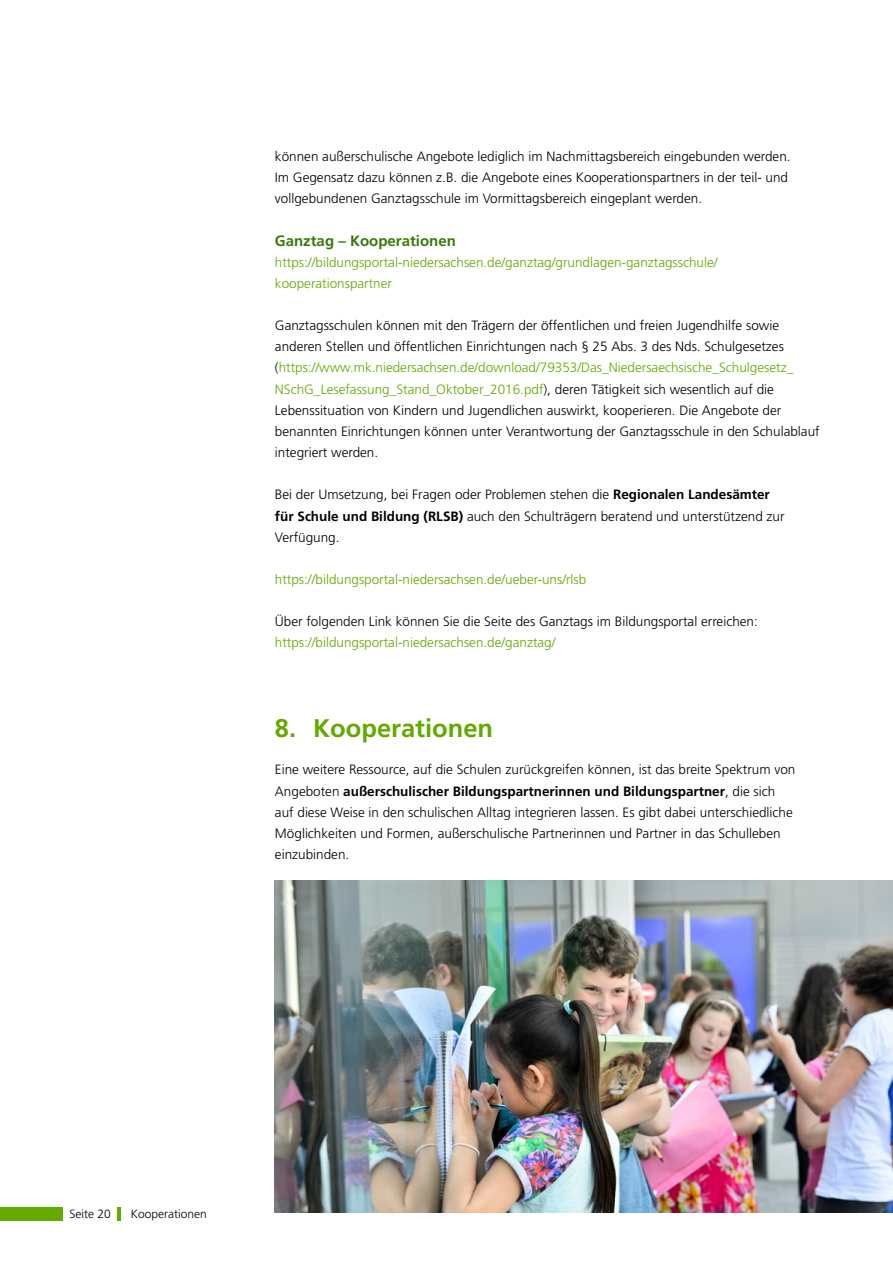
<style>
.page{position:relative;width:893px;height:1263px;background:#fff}
.page>*{position:absolute;margin:0;border:0;box-sizing:border-box;transform-origin:0 0}
.t1{font:700 25.5px "Frutiger LT Std";color:#63a900}
.t2{font:700 15px "Frutiger LT Std";color:#37790c}
.t3{font:300 13.5px/21.1px "Frutiger LT Std";color:#000}
.t4{font:300 13.5px/21.1px "Frutiger LT Std";color:#63a900}
.t5{font:300 12px "Frutiger LT Std";color:#000}
.s1{color:#63a900}
.s2{font-weight:700}
</style>
<div class="page">
<hr style="left:117px;top:1207px;width:4px;height:13px;background:#63a900">
<div style="left:0;top:1207px;width:63px;height:13px;background:#63a900"></div>
<img style="left:275px;top:881px;width:618px;height:331px">
<p class="t3" style="left:275px;top:146px;width:517px">können außerschulische Angebote lediglich im Nachmittagsbereich eingebunden werden.<br>Im Gegensatz dazu können z.B. die Angebote eines Kooperationspartners in der teil- und vollgebundenen Ganztagsschule im Vormittagsbereich eingeplant werden.</p>
<p class="t2" style="left:275px;top:231px;width:182px">Ganztag – Kooperationen</p>
<p class="t4" style="left:275px;top:252px;width:444px">https://bildungsportal-niedersachsen.de/ganztag/grundlagen-ganztagsschule/ kooperationspartner</p>
<p class="t3" style="left:275px;top:315px;width:546px">Ganztagsschulen können mit den Trägern der öffentlichen und freien Jugendhilfe sowie anderen Stellen und öffentlichen Einrichtungen nach § 25 Abs. 3 des Nds. Schulgesetzes (<span class="s1">https://www.mk.niedersachsen.de/download/79353/Das_Niedersaechsische_Schulgesetz_ NSchG_Lesefassung_Stand_Oktober_2016.pdf</span>), deren Tätigkeit sich wesentlich auf die Lebenssituation von Kindern und Jugendlichen auswirkt, kooperieren. Die Angebote der benannten Einrichtungen können unter Verantwortung der Ganztagsschule in den Schulablauf integriert werden.</p>
<p class="t3" style="left:275px;top:484px;width:511px">Bei der Umsetzung, bei Fragen oder Problemen stehen die <span class="s2">Regionalen Landesämter für Schule und Bildung (RLSB)</span> auch den Schulträgern beratend und unterstützend zur<br>Verfügung.</p>
<p class="t4" style="left:275px;top:569px;width:313px">https://bildungsportal-niedersachsen.de/ueber-uns/rlsb</p>
<p class="t3" style="left:275px;top:611px;width:484px">Über folgenden Link können Sie die Seite des Ganztags im Bildungsportal erreichen:</p>
<p class="t4" style="left:275px;top:632px;width:282px">https://bildungsportal-niedersachsen.de/ganztag/</p>
<h1 class="t1" style="left:275px;top:713px;width:220px">8. Kooperationen</h1>
<p class="t3" style="left:275px;top:759px;width:522px">Eine weitere Ressource, auf die Schulen zurückgreifen können, ist das breite Spektrum von Angeboten <span class="s2">außerschulischer Bildungspartnerinnen und Bildungspartner</span>, die sich auf diese Weise in den schulischen Alltag integrieren lassen. Es gibt dabei unterschiedliche Möglichkeiten und Formen, außerschulische Partnerinnen und Partner in das Schulleben einzubinden.</p>
<p class="t5" style="left:69px;top:1207px;width:43px">Seite 20</p>
<p class="t5" style="left:131px;top:1207px;width:78px">Kooperationen</p>
</div>
